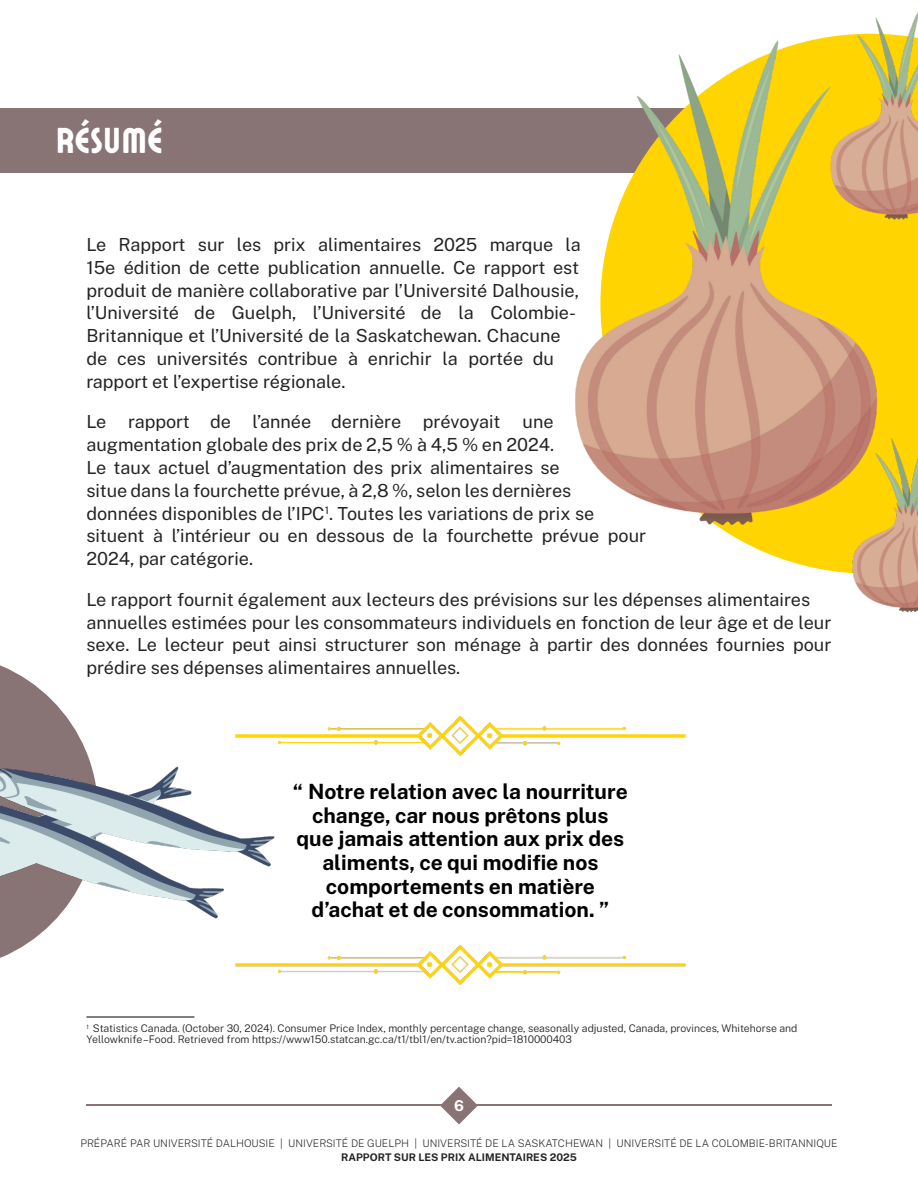
<style>
.page{position:relative;width:918px;height:1188px;background:#fff}
.page>*{position:absolute;margin:0;border:0;box-sizing:border-box;transform-origin:0 0}
.t1{font:condensed 36px "Lucidity";color:#fff}
.t2{font:700 21px "Public Sans Roman";color:#000}
.t3{font:18px "Public Sans Roman";color:#242424}
.t4{font:700 15px "Public Sans";color:#fff}
.t5{font:300 10.5px "Public Sans Roman";color:#242424}
.t6{font:200 10.5px "Public Sans Roman";color:#242424}
.t7{font:700 10.5px "Public Sans";color:#242424}
.t8{font:10.5px "Public Sans Roman";color:#242424}
.t9{font:300 6.15px "Public Sans Roman";color:#242424}
</style>
<div class="page">
<hr style="left:86px;top:1104px;width:746px;height:2px;background:#897475">
<svg style="left:440px;top:1087px;width:38px;height:37px"></svg>
<img style="left:291px;top:715px;width:395px;height:270px">
<div style="left:0;top:108px;width:918px;height:65px;background:#897475"></div>
<svg style="left:762px;top:551px;width:70px;height:20px"></svg>
<img style="left:575px;top:40px;width:343px;height:511px">
<img style="left:832px;top:423px;width:86px;height:190px">
<img style="left:806px;top:12px;width:112px;height:219px">
<img style="left:0;top:665px;width:291px;height:353px">
<p class="t1" style="left:56px;top:124px;width:109px">RÉSUMÉ</p>
<p class="t3" style="left:86px;top:234px;width:496px">Le Rapport sur les prix alimentaires 2025 marque la</p>
<p class="t3" style="left:86px;top:257px;width:494px">15e édition de cette publication annuelle. Ce rapport est</p>
<p class="t3" style="left:86px;top:279px;width:494px">produit de manière collaborative par l’Université Dalhousie,</p>
<p class="t3" style="left:86px;top:302px;width:491px">l’Université de Guelph, l’Université de la Colombie-</p>
<p class="t3" style="left:86px;top:325px;width:476px">Britannique et l’Université de la Saskatchewan. Chacune</p>
<p class="t3" style="left:86px;top:348px;width:469px">de ces universités contribue à enrichir la portée du</p>
<p class="t3" style="left:86px;top:371px;width:261px">rapport et l’expertise régionale.</p>
<p class="t3" style="left:86px;top:411px;width:469px">Le rapport de l’année dernière prévoyait une</p>
<p class="t3" style="left:86px;top:434px;width:469px">augmentation globale des prix de 2,5 % à 4,5 % en 2024.</p>
<p class="t3" style="left:86px;top:457px;width:475px">Le taux actuel d’augmentation des prix alimentaires se</p>
<p class="t3" style="left:86px;top:480px;width:486px">situe dans la fourchette prévue, à 2,8 %, selon les dernières</p>
<p class="t3" style="left:86px;top:502px;width:510px">données disponibles de l’IPC . Toutes les variations de prix se</p>
<p class="t8" style="left:325px;top:504px;width:6px">1</p>
<p class="t3" style="left:86px;top:525px;width:561px">situent à l’intérieur ou en dessous de la fourchette prévue pour</p>
<p class="t3" style="left:86px;top:548px;width:168px">2024, par catégorie.</p>
<p class="t3" style="left:86px;top:589px;width:725px">Le rapport fournit également aux lecteurs des prévisions sur les dépenses alimentaires</p>
<p class="t3" style="left:86px;top:612px;width:747px">annuelles estimées pour les consommateurs individuels en fonction de leur âge et de leur</p>
<p class="t3" style="left:86px;top:634px;width:747px">sexe. Le lecteur peut ainsi structurer son ménage à partir des données fournies pour</p>
<p class="t3" style="left:86px;top:657px;width:375px">prédire ses dépenses alimentaires annuelles.</p>
<p class="t2" style="left:293px;top:779px;width:336px">“ Notre relation avec la nourriture</p>
<p class="t2" style="left:312px;top:803px;width:298px">change, car nous prêtons plus</p>
<p class="t2" style="left:296px;top:827px;width:329px">que jamais attention aux prix des</p>
<p class="t2" style="left:322px;top:850px;width:278px">aliments, ce qui modifie nos</p>
<p class="t2" style="left:326px;top:874px;width:271px">comportements en matière</p>
<p class="t2" style="left:312px;top:897px;width:299px">d’achat et de consommation. ”</p>
<p class="t9" style="left:86px;top:1023px;width:4px">1</p>
<p class="t5" style="left:93px;top:1022px;width:706px">Statistics Canada. (October 30, 2024). Consumer Price Index, monthly percentage change, seasonally adjusted, Canada, provinces, Whitehorse and</p>
<p class="t5" style="left:86px;top:1033px;width:487px">Yellowknife –Food. Retrieved from https://www150.statcan.gc.ca/t1/tbl1/en/tv.action?pid=1810000403</p>
<p class="t4" style="left:454px;top:1097px;width:11px">6</p>
<p class="t6" style="left:80px;top:1137px;width:759px">PRÉPARÉ PAR UNIVERSITÉ DALHOUSIE | UNIVERSITÉ DE GUELPH | UNIVERSITÉ DE LA SASKATCHEWAN | UNIVERSITÉ DE LA COLOMBIE-BRITANNIQUE</p>
<p class="t7" style="left:341px;top:1151px;width:237px">RAPPORT SUR LES PRIX ALIMENTAIRES 2025</p>
</div>
